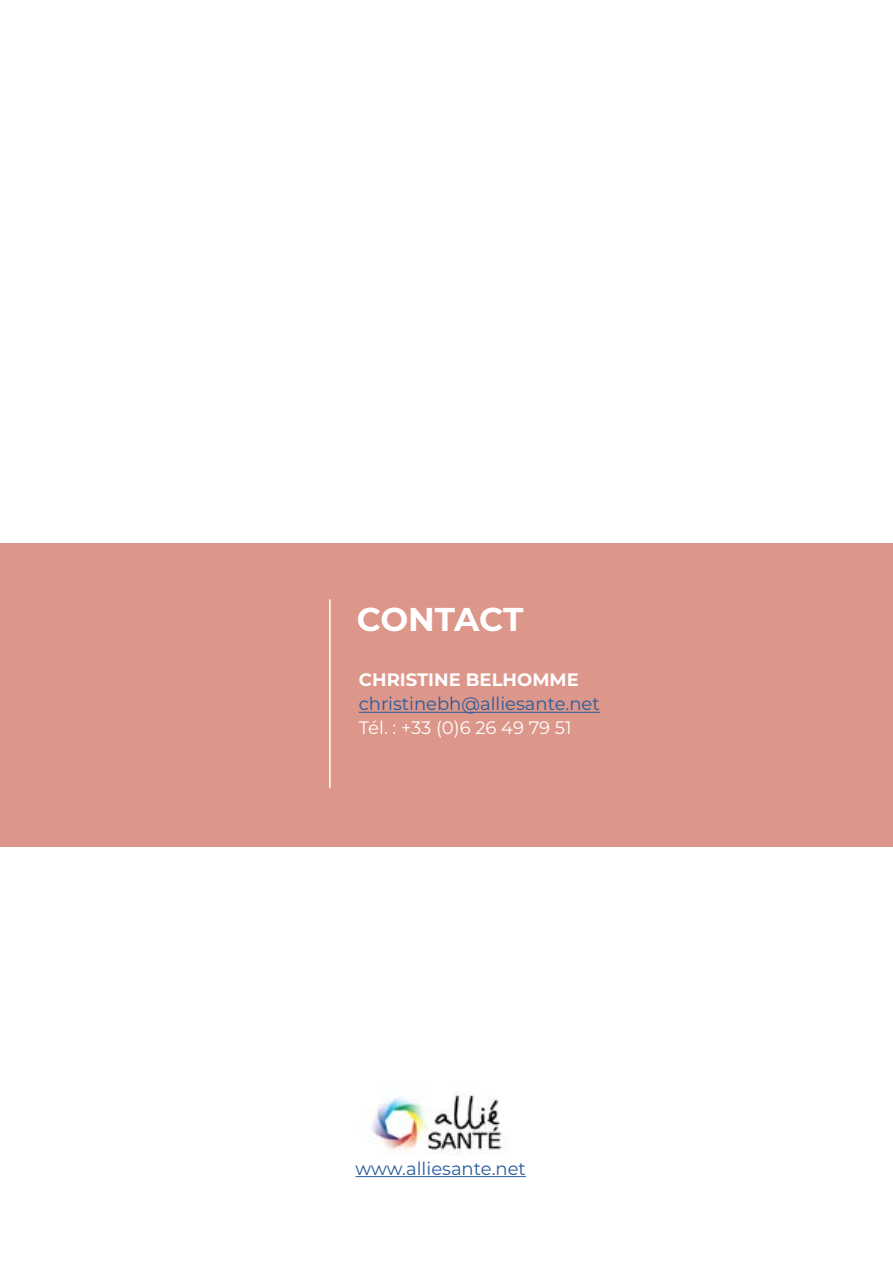
<style>
.page{position:relative;width:893px;height:1263px;background:#fff}
.page>*{position:absolute;margin:0;border:0;box-sizing:border-box;transform-origin:0 0}
.t1{font:700 33px "Montserrat";letter-spacing:-.01em;color:#fff}
.t2{font:18px "Montserrat";color:#275b9b}
.t3{font:18px "Montserrat";letter-spacing:-.005em;color:#fff}
.t4{font:700 18px "Montserrat";color:#fff}
</style>
<div class="page">
<div style="left:0;top:543px;width:893px;height:303px;background:#dc968a"></div>
<hr style="left:329px;top:599px;width:2px;height:189px;background:#fff">
<hr style="left:359px;top:712px;width:241px;height:1px;background:#275b9b">
<img style="left:371px;top:1095px;width:134px;height:59px">
<hr style="left:355px;top:1176px;width:171px;height:1px;background:#275b9b">
<h1 class="t1" style="left:357px;top:596px;width:168px">CONTACT</h1>
<p class="t4" style="left:359px;top:667px;width:221px">CHRISTINE BELHOMME</p>
<p class="t2" style="left:359px;top:692px;width:242px">christinebh@alliesante.net</p>
<p class="t3" style="left:359px;top:716px;width:214px">Tél. : +33 (0)6 26 49 79 51</p>
<p class="t2" style="left:355px;top:1156px;width:172px">www.alliesante.net</p>
</div>
